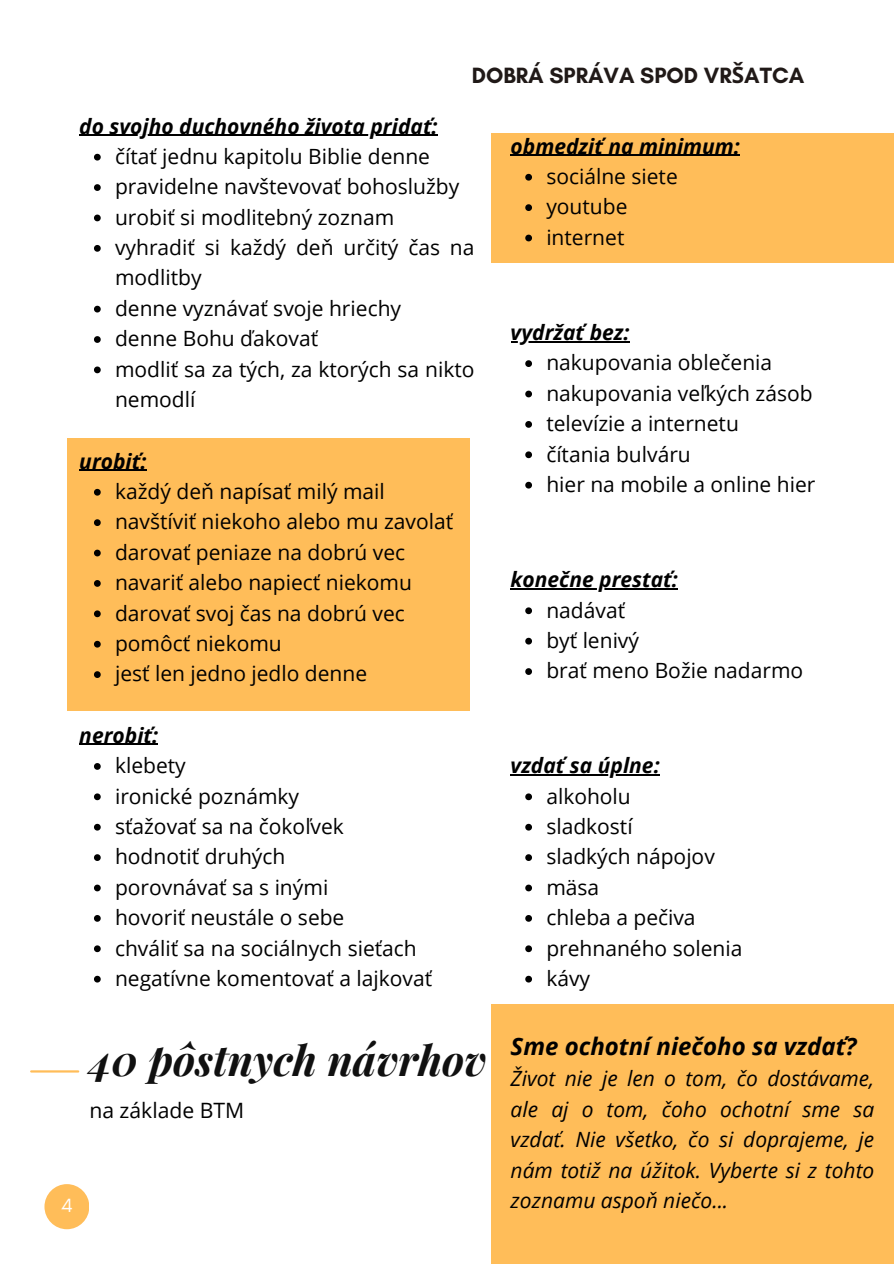
<style>
.page{position:relative;width:894px;height:1264px;background:#fff}
.page>*{position:absolute;margin:0;border:0;box-sizing:border-box;transform-origin:0 0}
.t1{font:italic 700 42px "Playfair Display";color:#101010}
.t2{font:italic 700 24px "Open Sans";color:#000}
.t3{font:700 22.5px "Glacial Indifference";color:#201917}
.t4{font:21.15px "Open Sans";color:#000}
.t5{font:21px/30.3px "Open Sans";color:#000}
.t6{font:italic 21px/30.3px "Open Sans";color:#000;text-align:justify}
.t7{font:italic 700 21px "Open Sans";color:#000}
.t8{font:19.5px "Glacial Indifference";color:#fff}
.s1{font-family:"Noto Sans"}
</style>
<div class="page">
<div style="left:491px;top:1004px;width:402px;height:259px;background:#ffbd59"></div>
<hr style="left:31px;top:1070px;width:47px;height:2px;background:#ffbd59">
<div style="left:44px;top:1184px;width:45px;height:45px;background:#ffbd59;border-radius:50%"></div>
<hr style="left:79px;top:135px;width:358px;height:1px;background:#000">
<svg style="left:94px;top:154px;width:7px;height:6px"></svg>
<svg style="left:94px;top:184px;width:7px;height:7px"></svg>
<svg style="left:94px;top:214px;width:7px;height:7px"></svg>
<svg style="left:94px;top:245px;width:7px;height:7px"></svg>
<svg style="left:94px;top:306px;width:7px;height:6px"></svg>
<svg style="left:94px;top:336px;width:7px;height:7px"></svg>
<svg style="left:94px;top:366px;width:7px;height:7px"></svg>
<div style="left:67px;top:438px;width:402px;height:272px;background:#ffbd59"></div>
<hr style="left:79px;top:470px;width:67px;height:1px;background:#000">
<svg style="left:94px;top:489px;width:7px;height:6px"></svg>
<svg style="left:94px;top:519px;width:7px;height:7px"></svg>
<svg style="left:94px;top:549px;width:7px;height:7px"></svg>
<svg style="left:94px;top:580px;width:7px;height:7px"></svg>
<svg style="left:94px;top:610px;width:7px;height:7px"></svg>
<svg style="left:94px;top:641px;width:7px;height:6px"></svg>
<svg style="left:94px;top:671px;width:7px;height:7px"></svg>
<hr style="left:510px;top:341px;width:119px;height:1px;background:#000">
<svg style="left:525px;top:360px;width:7px;height:7px"></svg>
<svg style="left:525px;top:390px;width:7px;height:7px"></svg>
<svg style="left:525px;top:421px;width:7px;height:7px"></svg>
<svg style="left:525px;top:451px;width:7px;height:7px"></svg>
<svg style="left:525px;top:482px;width:7px;height:6px"></svg>
<div style="left:491px;top:133px;width:402px;height:130px;background:#ffbd59"></div>
<hr style="left:510px;top:155px;width:229px;height:1px;background:#000">
<svg style="left:525px;top:174px;width:7px;height:7px"></svg>
<svg style="left:525px;top:204px;width:7px;height:7px"></svg>
<svg style="left:525px;top:235px;width:7px;height:6px"></svg>
<hr style="left:510px;top:774px;width:149px;height:1px;background:#000">
<svg style="left:525px;top:793px;width:7px;height:7px"></svg>
<svg style="left:525px;top:823px;width:7px;height:7px"></svg>
<svg style="left:525px;top:854px;width:7px;height:7px"></svg>
<svg style="left:525px;top:884px;width:7px;height:7px"></svg>
<svg style="left:525px;top:915px;width:7px;height:6px"></svg>
<svg style="left:525px;top:945px;width:7px;height:7px"></svg>
<svg style="left:525px;top:975px;width:7px;height:7px"></svg>
<hr style="left:79px;top:744px;width:79px;height:1px;background:#000">
<svg style="left:94px;top:763px;width:7px;height:6px"></svg>
<svg style="left:94px;top:793px;width:7px;height:7px"></svg>
<svg style="left:94px;top:823px;width:7px;height:7px"></svg>
<svg style="left:94px;top:854px;width:7px;height:7px"></svg>
<svg style="left:94px;top:884px;width:7px;height:7px"></svg>
<svg style="left:94px;top:915px;width:7px;height:6px"></svg>
<svg style="left:94px;top:945px;width:7px;height:7px"></svg>
<svg style="left:94px;top:975px;width:7px;height:7px"></svg>
<hr style="left:510px;top:588px;width:167px;height:1px;background:#000">
<svg style="left:525px;top:607px;width:7px;height:7px"></svg>
<svg style="left:525px;top:637px;width:7px;height:7px"></svg>
<svg style="left:525px;top:668px;width:7px;height:7px"></svg>
<p class="t3" style="left:471px;top:61px;width:334px">DOBRÁ SPRÁVA SPOD VR<span class="s1">Š</span>ATCA</p>
<p class="t7" style="left:79px;top:111px;width:359px">do svojho duchovného života pridať:</p>
<p class="t5" style="left:115px;top:141px;width:316px">čítať jednu kapitolu Biblie denne</p>
<p class="t5" style="left:115px;top:171px;width:346px">pravidelne navštevovať bohoslužby</p>
<h3 class="t5" style="left:115px;top:201px;width:280px">urobiť si modlitebný zoznam</h3>
<p class="t5" style="left:115px;top:232px;width:361px">vyhradiť si každý deň určitý čas na modlitby</p>
<p class="t5" style="left:115px;top:292px;width:287px">denne vyznávať svoje hriechy</p>
<p class="t5" style="left:115px;top:323px;width:204px">denne Bohu ďakovať</p>
<p class="t5" style="left:115px;top:353px;width:361px">modliť sa za tých, za ktorých sa nikto nemodlí</p>
<p class="t7" style="left:79px;top:446px;width:69px">urobiť:</p>
<p class="t5" style="left:115px;top:475px;width:271px">každý deň napísať milý mail</p>
<p class="t5" style="left:115px;top:506px;width:339px">navštíviť niekoho alebo mu zavolať</p>
<h3 class="t5" style="left:115px;top:536px;width:291px">darovať peniaze na dobrú vec</h3>
<p class="t5" style="left:115px;top:567px;width:298px">navariť alebo napiecť niekomu</p>
<p class="t5" style="left:115px;top:597px;width:291px">darovať svoj čas na dobrú vec</p>
<p class="t5" style="left:115px;top:627px;width:168px">pomôcť niekomu</p>
<h3 class="t5" style="left:115px;top:658px;width:253px">jesť len jedno jedlo denne</h3>
<h3 class="t7" style="left:79px;top:720px;width:80px">nerobiť:</h3>
<p class="t5" style="left:115px;top:750px;width:72px">klebety</p>
<p class="t5" style="left:115px;top:780px;width:185px">ironické poznámky</p>
<p class="t5" style="left:115px;top:810px;width:230px">sťažovať sa na čokoľvek</p>
<p class="t5" style="left:115px;top:841px;width:172px">hodnotiť druhých</p>
<p class="t5" style="left:115px;top:871px;width:215px">porovnávať sa s inými</p>
<p class="t5" style="left:115px;top:901px;width:231px">hovoriť neustále o sebe</p>
<p class="t5" style="left:115px;top:932px;width:303px">chváliť sa na sociálnych sieťach</p>
<p class="t5" style="left:115px;top:962px;width:318px">negatívne komentovať a lajkovať</p>
<p class="t1" style="left:89px;top:1030px;width:398px">40 pôstnych návrhov</p>
<p class="t4" style="left:89px;top:1095px;width:156px">na základe BTM</p>
<h2 class="t8" style="left:61px;top:1193px;width:13px">4</h2>
<p class="t7" style="left:510px;top:131px;width:231px">obmedziť na minimum:</p>
<p class="t5" style="left:546px;top:161px;width:133px">sociálne siete</p>
<p class="t5" style="left:546px;top:191px;width:83px">youtube</p>
<h3 class="t5" style="left:546px;top:221px;width:80px">internet</h3>
<p class="t7" style="left:510px;top:317px;width:120px">vydržať bez:</p>
<p class="t5" style="left:546px;top:347px;width:227px">nakupovania oblečenia</p>
<p class="t5" style="left:546px;top:377px;width:268px">nakupovania veľkých zásob</p>
<p class="t5" style="left:546px;top:408px;width:194px">televízie a internetu</p>
<p class="t5" style="left:546px;top:438px;width:146px">čítania bulváru</p>
<h3 class="t5" style="left:546px;top:468px;width:270px">hier na mobile a online hier</h3>
<p class="t7" style="left:510px;top:564px;width:169px">konečne prestať:</p>
<p class="t5" style="left:546px;top:594px;width:80px">nadávať</p>
<h1 class="t5" style="left:546px;top:624px;width:94px">byť lenivý</h1>
<p class="t5" style="left:546px;top:655px;width:258px">brať meno Božie nadarmo</p>
<p class="t7" style="left:510px;top:750px;width:150px">vzdať sa úplne:</p>
<p class="t5" style="left:546px;top:780px;width:86px">alkoholu</p>
<p class="t5" style="left:546px;top:810px;width:88px">sladkostí</p>
<p class="t5" style="left:546px;top:841px;width:170px">sladkých nápojov</p>
<p class="t5" style="left:546px;top:871px;width:54px">mäsa</p>
<p class="t5" style="left:546px;top:901px;width:151px">chleba a pečiva</p>
<p class="t5" style="left:546px;top:932px;width:197px">prehnaného solenia</p>
<p class="t5" style="left:546px;top:962px;width:45px">kávy</p>
<h3 class="t2" style="left:510px;top:1029px;width:347px">Sme ochotní niečoho sa vzdať?</h3>
<p class="t6" style="left:510px;top:1063px;width:365px">Život nie je len o tom, čo dostávame, ale aj o tom, čoho ochotní sme sa vzdať. Nie všetko, čo si doprajeme, je nám totiž na úžitok. Vyberte si z tohto zoznamu aspoň niečo...</p>
</div>
